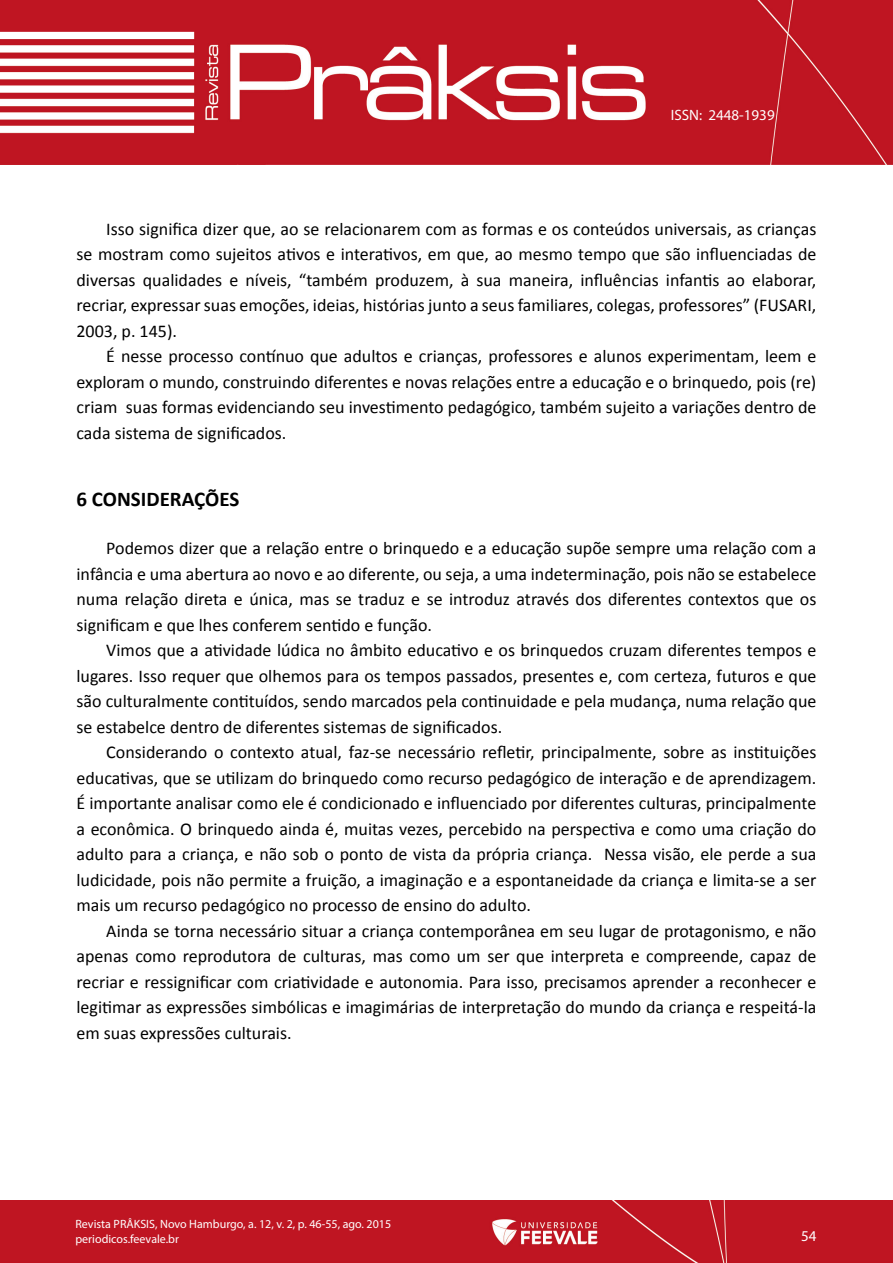
<style>
.page{position:relative;width:893px;height:1263px;background:#fff}
.page>*{position:absolute;margin:0;border:0;box-sizing:border-box;transform-origin:0 0}
.t1{font:700 21px "Calibri";color:#000}
.t2{font:18px/25.5px "Calibri";color:#000;text-align:justify}
.t3{font:15px "Myriad Pro";color:#fff}
.t4{font:12px/15px "Myriad Pro";color:#fff}
</style>
<div class="page">
<div style="left:0;top:1201px;width:893px;height:62px;background:#bf1522"></div>
<img style="left:0;top:0;width:893px;height:164px">
<p class="t3" style="left:671px;top:106px;width:105px">ISSN: 2448-1939</p>
<p class="t2" style="left:77px;top:216px;width:741px;text-indent:30px">Isso significa dizer que, ao se relacionarem com as formas e os conteúdos universais, as crianças se mostram como sujeitos ativos e interativos, em que, ao mesmo tempo que são influenciadas de diversas qualidades e níveis, “também produzem, à sua maneira, influências infantis ao elaborar, recriar, expressar suas emoções, ideias, histórias junto a seus familiares, colegas, professores” (FUSARI, 2003, p. 145).</p>
<p class="t2" style="left:77px;top:343px;width:741px;text-indent:30px">É nesse processo contínuo que adultos e crianças, professores e alunos experimentam, leem e exploram o mundo, construindo diferentes e novas relações entre a educação e o brinquedo, pois (re) criam suas formas evidenciando seu investimento pedagógico, também sujeito a variações dentro de cada sistema de significados.</p>
<p class="t1" style="left:77px;top:486px;width:164px">6 CONSIDERAÇÕES</p>
<p class="t2" style="left:77px;top:535px;width:741px;text-indent:30px">Podemos dizer que a relação entre o brinquedo e a educação supõe sempre uma relação com a infância e uma abertura ao novo e ao diferente, ou seja, a uma indeterminação, pois não se estabelece numa relação direta e única, mas se traduz e se introduz através dos diferentes contextos que os significam e que lhes conferem sentido e função.</p>
<p class="t2" style="left:77px;top:637px;width:741px;text-indent:30px">Vimos que a atividade lúdica no âmbito educativo e os brinquedos cruzam diferentes tempos e lugares. Isso requer que olhemos para os tempos passados, presentes e, com certeza, futuros e que são culturalmente contituídos, sendo marcados pela continuidade e pela mudança, numa relação que se estabelce dentro de diferentes sistemas de significados.</p>
<p class="t2" style="left:77px;top:739px;width:741px;text-indent:30px">Considerando o contexto atual, faz-se necessário refletir, principalmente, sobre as instituições educativas, que se utilizam do brinquedo como recurso pedagógico de interação e de aprendizagem.<br>É importante analisar como ele é condicionado e influenciado por diferentes culturas, principalmente a econômica. O brinquedo ainda é, muitas vezes, percebido na perspectiva e como uma criação do adulto para a criança, e não sob o ponto de vista da própria criança. Nessa visão, ele perde a sua ludicidade, pois não permite a fruição, a imaginação e a espontaneidade da criança e limita-se a ser mais um recurso pedagógico no processo de ensino do adulto.</p>
<p class="t2" style="left:77px;top:918px;width:741px;text-indent:30px">Ainda se torna necessário situar a criança contemporânea em seu lugar de protagonismo, e não apenas como reprodutora de culturas, mas como um ser que interpreta e compreende, capaz de recriar e ressignificar com criatividade e autonomia. Para isso, precisamos aprender a reconhecer e legitimar as expressões simbólicas e imagimárias de interpretação do mundo da criança e respeitá-la em suas expressões culturais.</p>
<p class="t4" style="left:75px;top:1216px;width:317px">Revista PRÂKSIS, Novo Hamburgo, a. 12, v. 2, p. 46-55, ago. 2015 periodicos.feevale.br</p>
<p class="t3" style="left:801px;top:1227px;width:17px">54</p>
</div>
